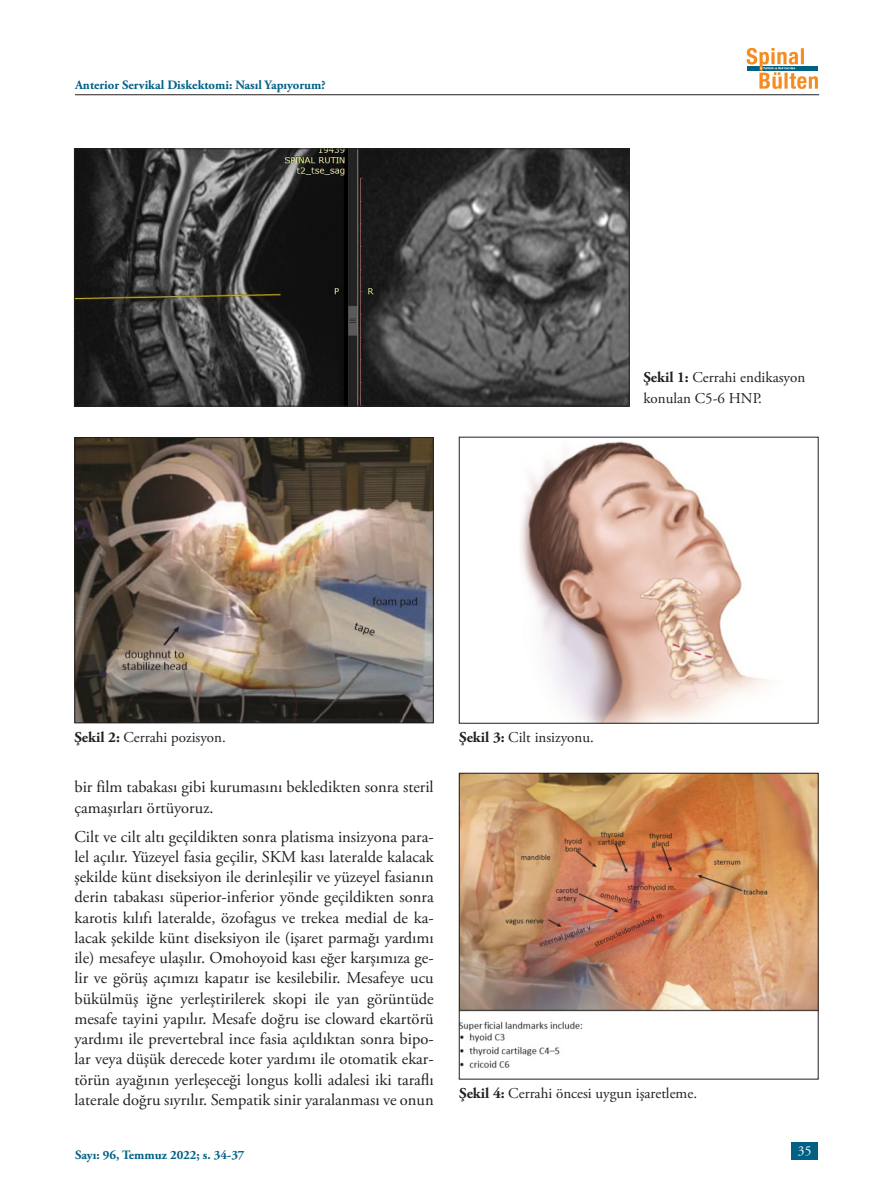
<style>
.page{position:relative;width:893px;height:1191px;background:#fff}
.page>*{position:absolute;margin:0;border:0;box-sizing:border-box;transform-origin:0 0}
.t1{font:16.5px/20.2px "Adobe Garamond Pro";color:#231f20}
.t2{font:15px/20.2px "Adobe Garamond Pro";color:#231f20}
.t3{font:13.5px "Adobe Garamond Pro";color:#fff}
.t4{font:700 12.75px "Adobe Garamond Pro";color:#006185}
.s1{font-weight:700}
</style>
<div class="page">
<div style="left:791px;top:1141px;width:27px;height:18px;background:#006185"></div>
<hr style="left:75px;top:94px;width:744px;height:1px;background:#231f20">
<svg style="left:747px;top:48px;width:71px;height:41px"></svg>
<img style="left:76px;top:150px;width:552px;height:254px">
<div style="left:74px;top:148px;width:556px;height:258px;border:1px solid #231f20"></div>
<img style="left:76px;top:439px;width:356px;height:282px">
<div style="left:74px;top:437px;width:360px;height:286px;border:1px solid #231f20"></div>
<img style="left:520px;top:441px;width:254px;height:280px">
<img style="left:461px;top:775px;width:356px;height:293px">
<div style="left:459px;top:773px;width:360px;height:306px;border:1px solid #231f20"></div>
<p class="t4" style="left:75px;top:77px;width:252px">Anterior Servikal Diskektomi: Nasıl Yapıyorum?</p>
<p class="t2" style="left:643px;top:368px;width:163px"><span class="s1">Şekil 1:</span> Cerrahi endikasyon konulan C5-6 HNP.</p>
<p class="t2" style="left:74px;top:728px;width:153px"><span class="s1">Şekil 2:</span> Cerrahi pozisyon.</p>
<p class="t2" style="left:459px;top:728px;width:136px"><span class="s1">Şekil 3:</span> Cilt insizyonu.</p>
<p class="t1" style="left:74px;top:777px;width:361px">bir film tabakası gibi kurumasını bekledikten sonra steril çamaşırları örtüyoruz.</p>
<p class="t1" style="left:74px;top:826px;width:361px;text-align:justify">Cilt ve cilt altı geçildikten sonra platisma insizyona para&shy;lel açılır. Yüzeyel fasia geçilir, SKM kası lateralde kalacak şekilde künt diseksiyon ile derinleşilir ve yüzeyel fasianın derin tabakası süperior-inferior yönde geçildikten sonra karotis kılıfı lateralde, özofagus ve trekea medial de ka&shy;lacak şekilde künt diseksiyon ile (işaret parmağı yardımı ile) mesafeye ulaşılır. Omohoyoid kası eğer karşımıza ge&shy;lir ve görüş açımızı kapatır ise kesilebilir. Mesafeye ucu bükülmüş iğne yerleştirilerek skopi ile yan görüntüde mesafe tayini yapılır. Mesafe doğru ise cloward ekartörü yardımı ile prevertebral ince fasia açıldıktan sonra bipo&shy;lar veya düşük derecede koter yardımı ile otomatik ekar&shy;törün ayağının yerleşeceği longus kolli adalesi iki taraflı laterale doğru sıyrılır. Sempatik sinir yaralanması ve onun</p>
<p class="t4" style="left:75px;top:1147px;width:171px">Sayı: 96, Temmuz 2022; s. 34-37</p>
<p class="t2" style="left:459px;top:1084px;width:239px"><span class="s1">Şekil 4:</span> Cerrahi öncesi uygun işaretleme.</p>
<p class="t3" style="left:798px;top:1143px;width:15px">35</p>
</div>
